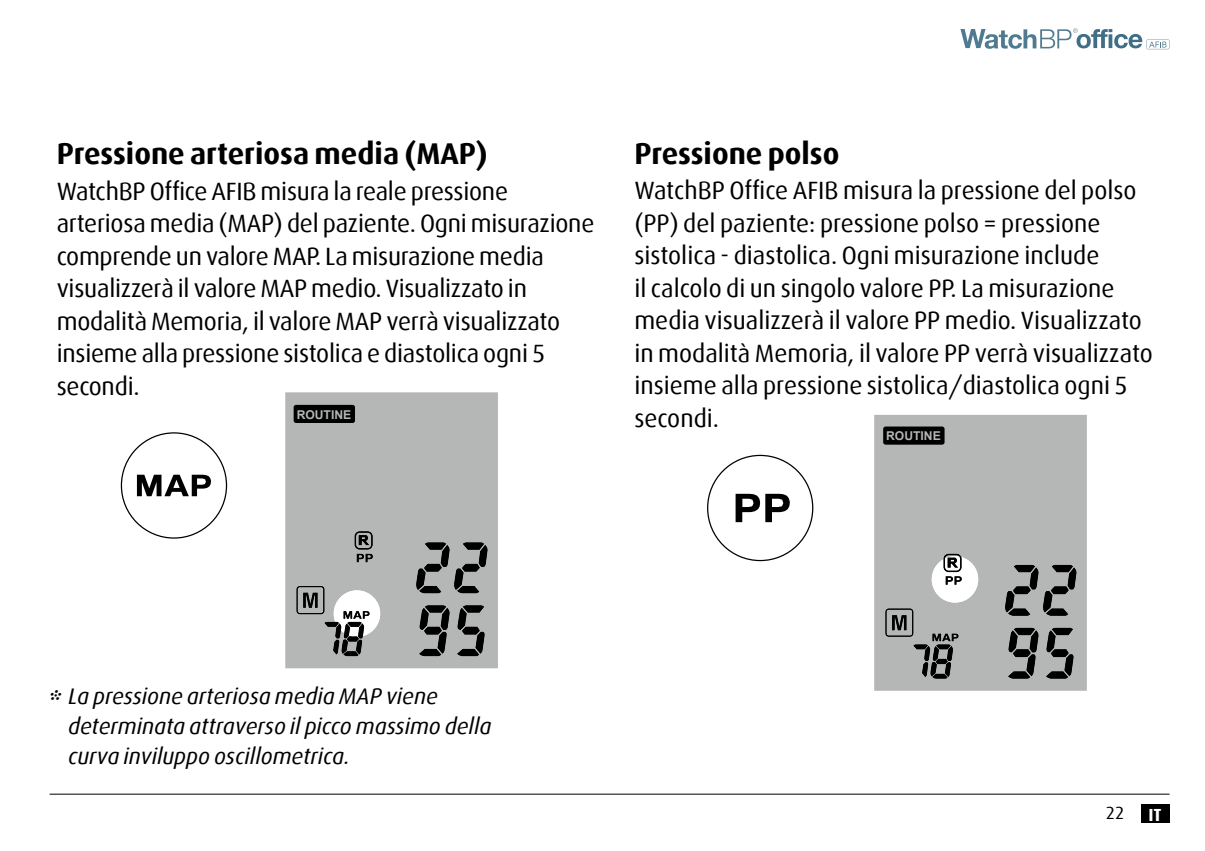
<style>
.page{position:relative;width:1205px;height:851px;background:#fff}
.page>*{position:absolute;margin:0;border:0;box-sizing:border-box;transform-origin:0 0}
.t1{font:700 30px "Dax";color:#000}
.t2{font:25px/32.5px "Dax";letter-spacing:-.01em;color:#000}
.t3{font:italic 22.5px/30px "Dax";color:#000}
.t4{font:17.5px "Dax";color:#000}
.t5{font:700 17.5px "Dax";color:#fff}
.t6{font:700 12.25px "Arial";color:#b5b6b6}
.s1{font-size:30px}
</style>
<div class="page">
<div style="left:1140px;top:804px;width:29px;height:18px;background:#000"></div>
<hr style="left:50px;top:793px;width:1119px;height:1px;background:#000">
<svg style="left:960px;top:28px;width:209px;height:21px"></svg>
<svg style="left:137px;top:474px;width:74px;height:22px"></svg>
<svg style="left:735px;top:493px;width:55px;height:29px"></svg>
<div style="left:285px;top:392px;width:213px;height:276px;background:#b5b6b6"></div>
<svg style="left:296px;top:444px;width:191px;height:212px;background:#a5a6a6"></svg>
<div style="left:294px;top:405px;width:61px;height:18px;background:#000;border-radius:2px"></div>
<div style="left:292px;top:440px;width:68px;height:26px;background:#b5b6b6"></div>
<div style="left:874px;top:415px;width:213px;height:275px;background:#b5b6b6"></div>
<svg style="left:885px;top:467px;width:191px;height:211px;background:#a5a6a6"></svg>
<div style="left:883px;top:426px;width:61px;height:18px;background:#000;border-radius:2px"></div>
<div style="left:882px;top:462px;width:67px;height:25px;background:#b5b6b6"></div>
<p class="t1" style="left:57px;top:137px;width:433px">Pressione arteriosa media (MAP)</p>
<p class="t2" style="left:57px;top:175px;width:539px">WatchBP Office AFIB misura la reale pressione arteriosa media (MAP) del paziente. Ogni misurazione comprende un valore MAP. La misurazione media visualizzerà il valore MAP medio. Visualizzato in modalità Memoria, il valore MAP verrà visualizzato insieme alla pressione sistolica e diastolica ogni 5 secondi.</p>
<p class="t6" style="left:297px;top:406px;width:56px">ROUTINE</p>
<p class="t1" style="left:634px;top:136px;width:207px">Pressione polso</p>
<p class="t2" style="left:634px;top:174px;width:520px">WatchBP Office AFIB misura la pressione del polso (PP) del paziente: pressione polso = pressione sistolica - diastolica. Ogni misurazione include<br>il calcolo di un singolo valore PP. La misurazione media visualizzerà il valore PP medio. Visualizzato in modalità Memoria, il valore PP verrà visualizzato insieme alla pressione sistolica/diastolica ogni 5 secondi.</p>
<p class="t6" style="left:886px;top:428px;width:56px">ROUTINE</p>
<p class="t3" style="left:68px;top:681px;width:425px;text-indent:-21px"><span class="s1">*</span> La pressione arteriosa media MAP viene determinata attraverso il picco massimo della curva inviluppo oscillometrica.</p>
<p class="t4" style="left:1106px;top:803px;width:20px">22</p>
<p class="t5" style="left:1148px;top:804px;width:15px">IT</p>
</div>
